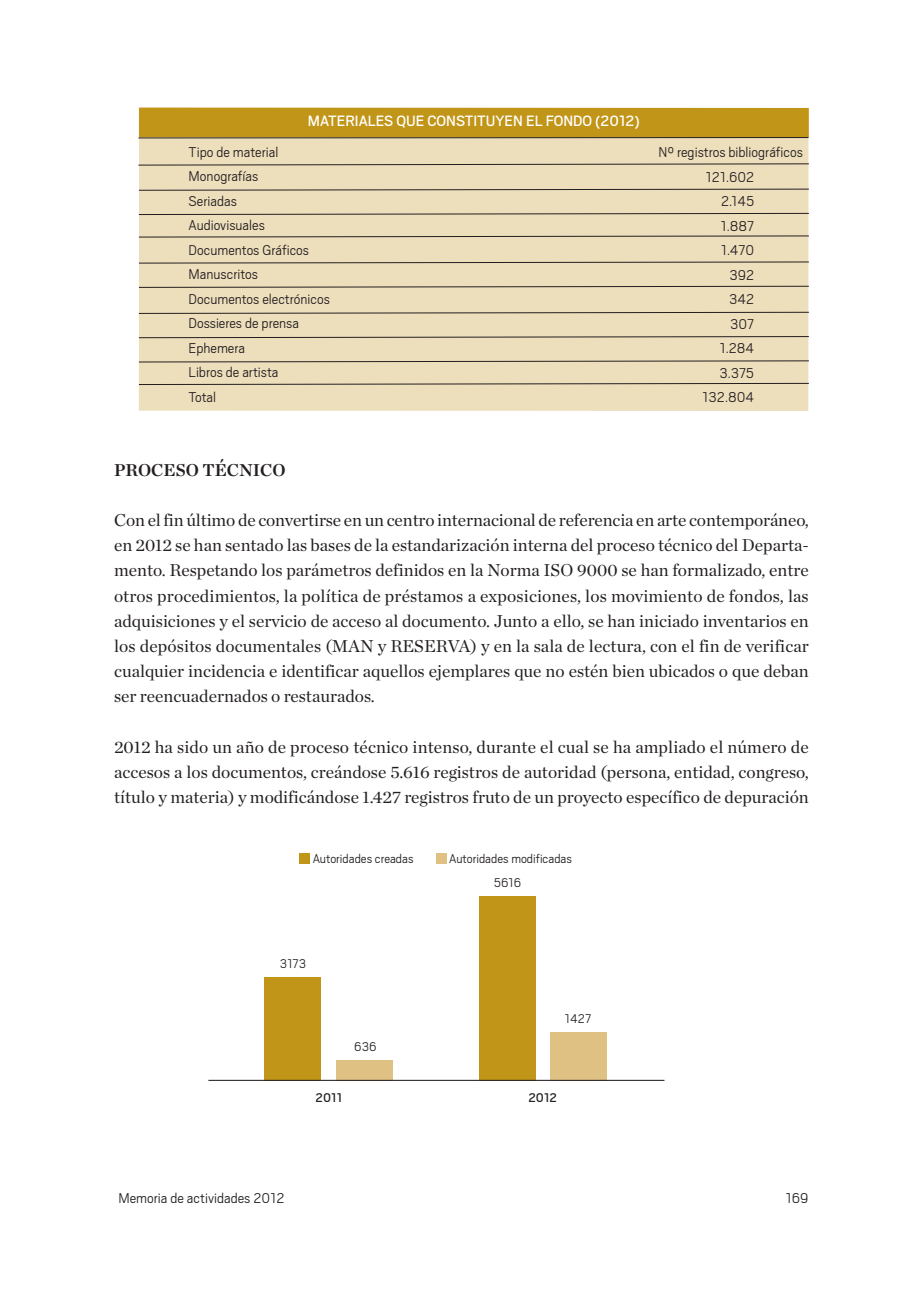
<style>
.page{position:relative;width:918px;height:1290px;background:#fff}
.page>*{position:absolute;margin:0;border:0;box-sizing:border-box;transform-origin:0 0}
.t1{font:17.5px/25.2px "Chronicle Deck";color:#231f20;text-align:justify}
.t2{font:600 17.5px "Chronicle Deck";color:#231f20}
.t3{font:16.62px "Scout";color:#fff}
.t4{font:300 15.75px "Scout";color:#231f20}
.t5{font:300 14px "Scout";color:#231f20}
.t6{font:14px "Scout";color:#231f20}
</style>
<div class="page">
<div style="left:139px;top:137px;width:669px;height:274px;background:#eddebc"></div>
<svg style="left:138px;top:163px;width:671px;height:3px"></svg>
<svg style="left:138px;top:188px;width:671px;height:3px"></svg>
<svg style="left:138px;top:212px;width:671px;height:3px"></svg>
<svg style="left:139px;top:235px;width:670px;height:3px"></svg>
<svg style="left:138px;top:261px;width:671px;height:3px"></svg>
<svg style="left:138px;top:285px;width:671px;height:3px"></svg>
<svg style="left:138px;top:311px;width:671px;height:3px"></svg>
<svg style="left:138px;top:336px;width:671px;height:3px"></svg>
<svg style="left:138px;top:360px;width:671px;height:3px"></svg>
<svg style="left:138px;top:382px;width:671px;height:3px"></svg>
<div style="left:139px;top:108px;width:670px;height:30px;background:#c19517"></div>
<hr style="left:138px;top:137px;width:670px;height:1px;background:#231f20">
<div style="left:264px;top:977px;width:57px;height:103px;background:#c19517"></div>
<div style="left:479px;top:896px;width:57px;height:184px;background:#c19517"></div>
<div style="left:550px;top:1032px;width:56px;height:48px;background:#dfc283"></div>
<div style="left:336px;top:1060px;width:56px;height:20px;background:#dfc283"></div>
<div style="left:299px;top:853px;width:10px;height:10px;background:#c19517"></div>
<div style="left:437px;top:853px;width:10px;height:10px;background:#dfc283"></div>
<hr style="left:208px;top:1080px;width:456px;height:1px;background:#231f20">
<p class="t3" style="left:308px;top:116px;width:333px">MATERIALES QUE CONSTITUYEN EL FONDO (2012)</p>
<p class="t4" style="left:189px;top:147px;width:91px">Tipo de material</p>
<p class="t4" style="left:658px;top:147px;width:146px">Nº registros bibliográficos</p>
<p class="t4" style="left:189px;top:171px;width:71px">Monografías</p>
<p class="t4" style="left:706px;top:172px;width:50px">121.602</p>
<p class="t4" style="left:189px;top:196px;width:50px">Seriadas</p>
<p class="t4" style="left:721px;top:196px;width:35px">2.145</p>
<p class="t4" style="left:189px;top:220px;width:78px">Audiovisuales</p>
<p class="t4" style="left:721px;top:221px;width:35px">1.887</p>
<p class="t4" style="left:189px;top:245px;width:122px">Documentos Gráficos</p>
<p class="t4" style="left:721px;top:245px;width:35px">1.470</p>
<p class="t4" style="left:189px;top:269px;width:71px">Manuscritos</p>
<p class="t4" style="left:729px;top:270px;width:26px">392</p>
<p class="t4" style="left:189px;top:294px;width:143px">Documentos electrónicos</p>
<p class="t4" style="left:729px;top:294px;width:27px">342</p>
<p class="t4" style="left:189px;top:318px;width:112px">Dossieres de prensa</p>
<p class="t4" style="left:730px;top:319px;width:26px">307</p>
<p class="t4" style="left:188px;top:343px;width:58px">Ephemera</p>
<p class="t4" style="left:719px;top:343px;width:36px">1.284</p>
<p class="t4" style="left:188px;top:367px;width:91px">Libros de artista</p>
<p class="t4" style="left:719px;top:368px;width:36px">3.375</p>
<p class="t4" style="left:188px;top:392px;width:29px">Total</p>
<p class="t4" style="left:702px;top:392px;width:53px">132.804</p>
<p class="t2" style="left:114px;top:459px;width:173px">PROCESO TÉCNICO</p>
<p class="t1" style="left:114px;top:507px;width:696px">Con el fin último de convertirse en un centro internacional de referencia en arte contemporáneo, en 2012 se han sentado las bases de la estandarización interna del proceso técnico del Departa&shy;mento. Respetando los parámetros definidos en la Norma ISO 9000 se han formalizado, entre otros procedimientos, la política de préstamos a exposiciones, los movimiento de fondos, las adquisiciones y el servicio de acceso al documento. Junto a ello, se han iniciado inventarios en los depósitos documentales (MAN y RESERVA) y en la sala de lectura, con el fin de verificar cualquier incidencia e identificar aquellos ejemplares que no estén bien ubicados o que deban ser reencuadernados o restaurados.</p>
<p class="t1" style="left:114px;top:734px;width:696px">2012 ha sido un año de proceso técnico intenso, durante el cual se ha ampliado el número de accesos a los documentos, creándose 5.616 registros de autoridad (persona, entidad, congreso, título y materia) y modificándose 1.427 registros fruto de un proyecto específico de depuración</p>
<p class="t5" style="left:313px;top:854px;width:102px">Autoridades creadas</p>
<p class="t5" style="left:449px;top:854px;width:124px">Autoridades modificadas</p>
<p class="t5" style="left:494px;top:878px;width:29px">5616</p>
<p class="t5" style="left:280px;top:959px;width:28px">3173</p>
<p class="t5" style="left:354px;top:1042px;width:24px">636</p>
<p class="t5" style="left:565px;top:1014px;width:28px">1427</p>
<p class="t6" style="left:316px;top:1093px;width:28px">2011</p>
<p class="t6" style="left:528px;top:1093px;width:30px">2012</p>
<p class="t4" style="left:118px;top:1193px;width:168px">Memoria de actividades 2012</p>
<p class="t4" style="left:786px;top:1193px;width:24px">169</p>
</div>
